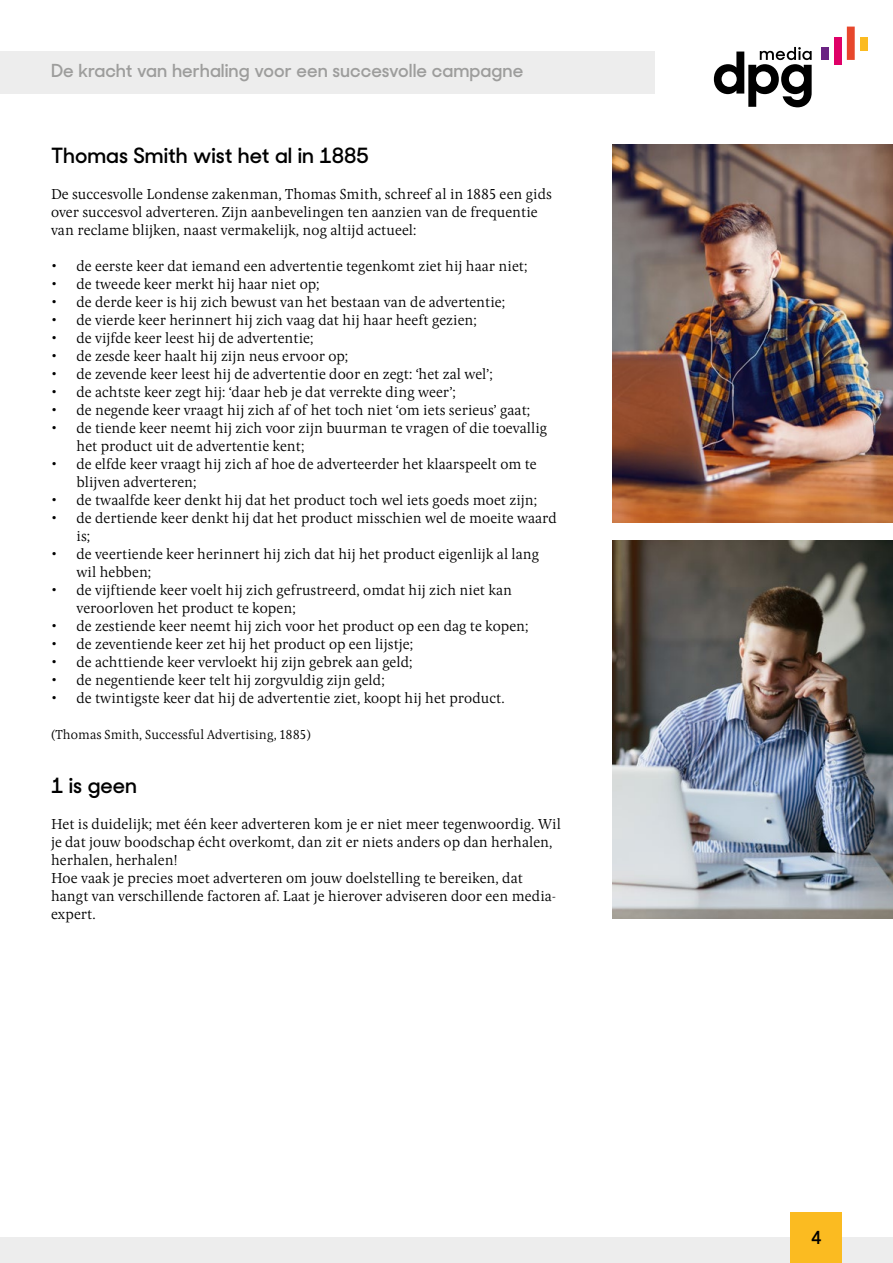
<style>
.page{position:relative;width:893px;height:1263px;background:#fff}
.page>*{position:absolute;margin:0;border:0;box-sizing:border-box;transform-origin:0 0}
.t1{font:600 21px "Sharp Sans Display No 2";color:#000}
.t2{font:600 18px "Sharp Sans Display No 2";color:#9d9d9c}
.t3{font:600 18px "Sharp Sans Display No 2";color:#000}
.t4{font:300 15px/18px "Pona";color:#000}
.t5{font:300 13.5px "Pona";color:#000}
</style>
<div class="page">
<div style="left:0;top:1237px;width:893px;height:26px;background:#ededed"></div>
<div style="left:791px;top:1212px;width:51px;height:51px;background:#fbbb21"></div>
<img style="left:612px;top:145px;width:281px;height:378px">
<img style="left:612px;top:541px;width:281px;height:378px">
<div style="left:0;top:51px;width:655px;height:43px;background:#ededed"></div>
<svg style="left:714px;top:47px;width:98px;height:60px"></svg>
<div style="left:821px;top:47px;width:8px;height:13px;background:#6a2383"></div>
<div style="left:860px;top:37px;width:7px;height:14px;background:#fbbb21"></div>
<div style="left:834px;top:37px;width:8px;height:28px;background:#df0067"></div>
<div style="left:847px;top:27px;width:8px;height:33px;background:#e7472c"></div>
<p class="t2" style="left:51px;top:55px;width:474px">De kracht van herhaling voor een succesvolle campagne</p>
<h1 class="t1" style="left:51px;top:137px;width:319px">Thomas Smith wist het al in 1885</h1>
<p class="t4" style="left:51px;top:184px;width:502px">De succesvolle Londense zakenman, Thomas Smith, schreef al in 1885 een gids over succesvol adverteren. Zijn aanbevelingen ten aanzien van de frequentie van reclame blijken, naast vermakelijk, nog altijd actueel:</p>
<p class="t4" style="left:51px;top:256px;width:478px">• de eerste keer dat iemand een advertentie tegenkomt ziet hij haar niet;</p>
<p class="t4" style="left:51px;top:274px;width:270px">• de tweede keer merkt hij haar niet op;</p>
<p class="t4" style="left:51px;top:292px;width:456px">• de derde keer is hij zich bewust van het bestaan van de advertentie;</p>
<p class="t4" style="left:51px;top:310px;width:427px">• de vierde keer herinnert hij zich vaag dat hij haar heeft gezien;</p>
<p class="t4" style="left:51px;top:328px;width:264px">• de vijfde keer leest hij de advertentie;</p>
<p class="t4" style="left:51px;top:346px;width:299px">• de zesde keer haalt hij zijn neus ervoor op;</p>
<p class="t4" style="left:51px;top:364px;width:443px">• de zevende keer leest hij de advertentie door en zegt: ‘het zal wel’;</p>
<p class="t4" style="left:51px;top:382px;width:406px">• de achtste keer zegt hij: ‘daar heb je dat verrekte ding weer’;</p>
<p class="t4" style="left:51px;top:400px;width:481px">• de negende keer vraagt hij zich af of het toch niet ‘om iets serieus’ gaat;</p>
<p class="t4" style="left:77px;top:418px;width:472px;text-indent:-26px">• de tiende keer neemt hij zich voor zijn buurman te vragen of die toevallig het product uit de advertentie kent;</p>
<p class="t4" style="left:77px;top:454px;width:462px;text-indent:-26px">• de elfde keer vraagt hij zich af hoe de adverteerder het klaarspeelt om te blijven adverteren;</p>
<p class="t4" style="left:51px;top:490px;width:488px">• de twaalfde keer denkt hij dat het product toch wel iets goeds moet zijn;</p>
<p class="t4" style="left:77px;top:508px;width:482px;text-indent:-26px">• de dertiende keer denkt hij dat het product misschien wel de moeite waard is;</p>
<p class="t4" style="left:77px;top:544px;width:464px;text-indent:-26px">• de veertiende keer herinnert hij zich dat hij het product eigenlijk al lang wil hebben;</p>
<p class="t4" style="left:77px;top:580px;width:437px;text-indent:-26px">• de vijftiende keer voelt hij zich gefrustreerd, omdat hij zich niet kan veroorloven het product te kopen;</p>
<p class="t4" style="left:51px;top:616px;width:479px">• de zestiende keer neemt hij zich voor het product op een dag te kopen;</p>
<p class="t4" style="left:51px;top:634px;width:364px">• de zeventiende keer zet hij het product op een lijstje;</p>
<p class="t4" style="left:51px;top:652px;width:363px">• de achttiende keer vervloekt hij zijn gebrek aan geld;</p>
<p class="t4" style="left:51px;top:670px;width:335px">• de negentiende keer telt hij zorgvuldig zijn geld;</p>
<p class="t4" style="left:51px;top:688px;width:455px">• de twintigste keer dat hij de advertentie ziet, koopt hij het product.</p>
<p class="t5" style="left:51px;top:725px;width:261px">(Thomas Smith, Successful Advertising, 1885)</p>
<h1 class="t1" style="left:51px;top:767px;width:88px">1 is geen</h1>
<p class="t4" style="left:51px;top:814px;width:511px">Het is duidelijk; met één keer adverteren kom je er niet meer tegenwoordig. Wil je dat jouw boodschap écht overkomt, dan zit er niets anders op dan herhalen, herhalen, herhalen!<br>Hoe vaak je precies moet adverteren om jouw doelstelling te bereiken, dat hangt van verschillende factoren af. Laat je hierover adviseren door een media&shy;expert.</p>
<p class="t3" style="left:811px;top:1222px;width:12px">4</p>
</div>
